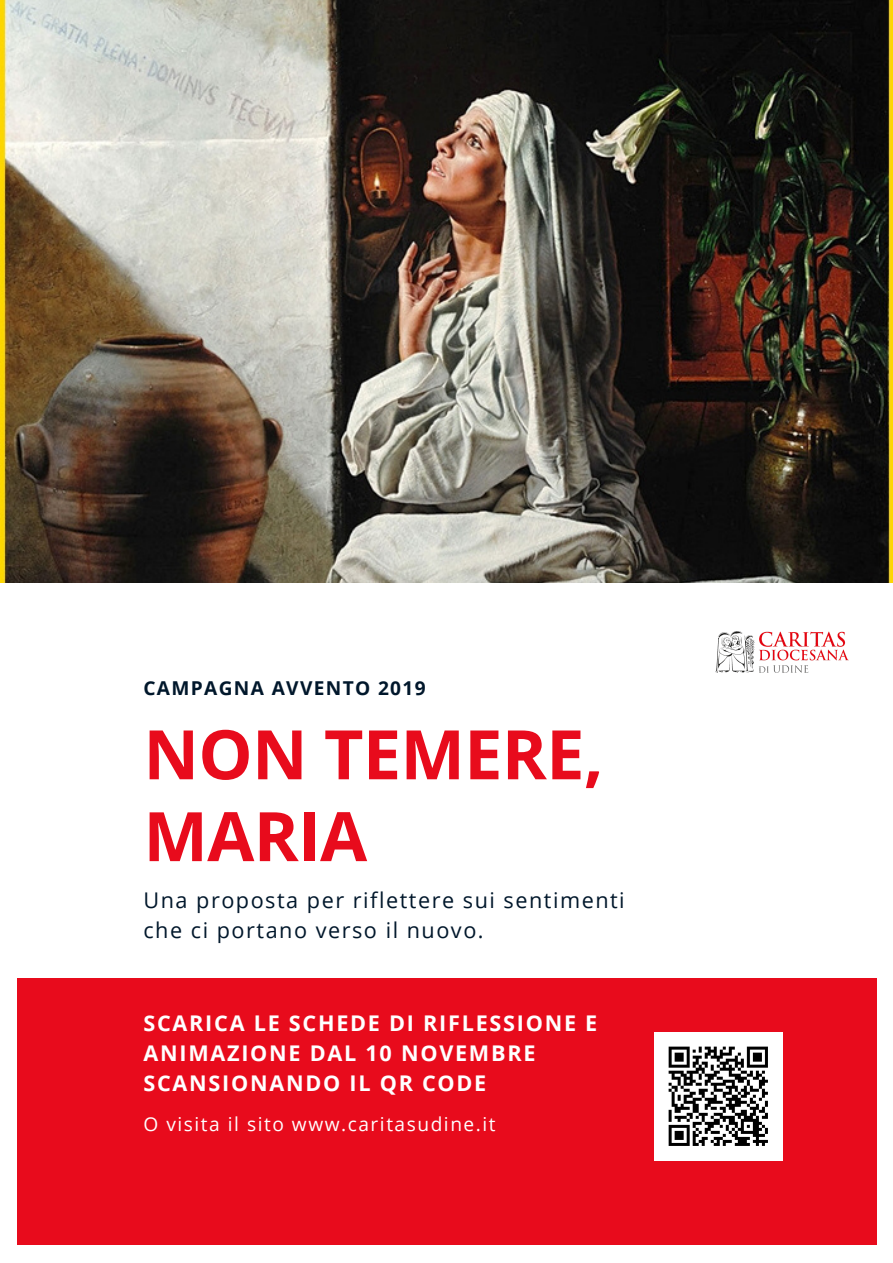
<style>
.page{position:relative;width:893px;height:1263px;background:#fff}
.page>*{position:absolute;margin:0;border:0;box-sizing:border-box;transform-origin:0 0}
.t1{font:700 68.32px/81.8px "Open Sans";letter-spacing:-.01em;color:#e80b1c}
.t2{font:700 21.6px/30.1px "Open Sans";letter-spacing:.08em;color:#fff}
.t3{font:21.6px/30.1px "Open Sans";letter-spacing:.07em;color:#00172b}
.t4{font:19.12px "Open Sans";letter-spacing:.08em;color:#fff}
.t5{font:700 19.12px "Open Sans";letter-spacing:.07em;color:#00172b}
</style>
<div class="page">
<div style="left:17px;top:979px;width:859px;height:266px;background:#e80b1c"></div>
<img style="left:0;top:0;width:893px;height:582px">
<img style="left:715px;top:632px;width:133px;height:41px">
<img style="left:655px;top:1033px;width:127px;height:127px">
<p class="t5" style="left:143px;top:675px;width:284px">CAMPAGNA AVVENTO 2019</p>
<h1 class="t1" style="left:143px;top:712px;width:462px">NON TEMERE,<br>MARIA</h1>
<p class="t3" style="left:143px;top:884px;width:483px">Una proposta per riflettere sui sentimenti che ci portano verso il nuovo.</p>
<p class="t2" style="left:143px;top:1007px;width:455px">SCARICA LE SCHEDE DI RIFLESSIONE E<br>ANIMAZIONE DAL 10 NOVEMBRE<br>SCANSIONANDO IL QR CODE</p>
<p class="t4" style="left:143px;top:1111px;width:354px">O visita il sito www.caritasudine.it</p>
</div>
